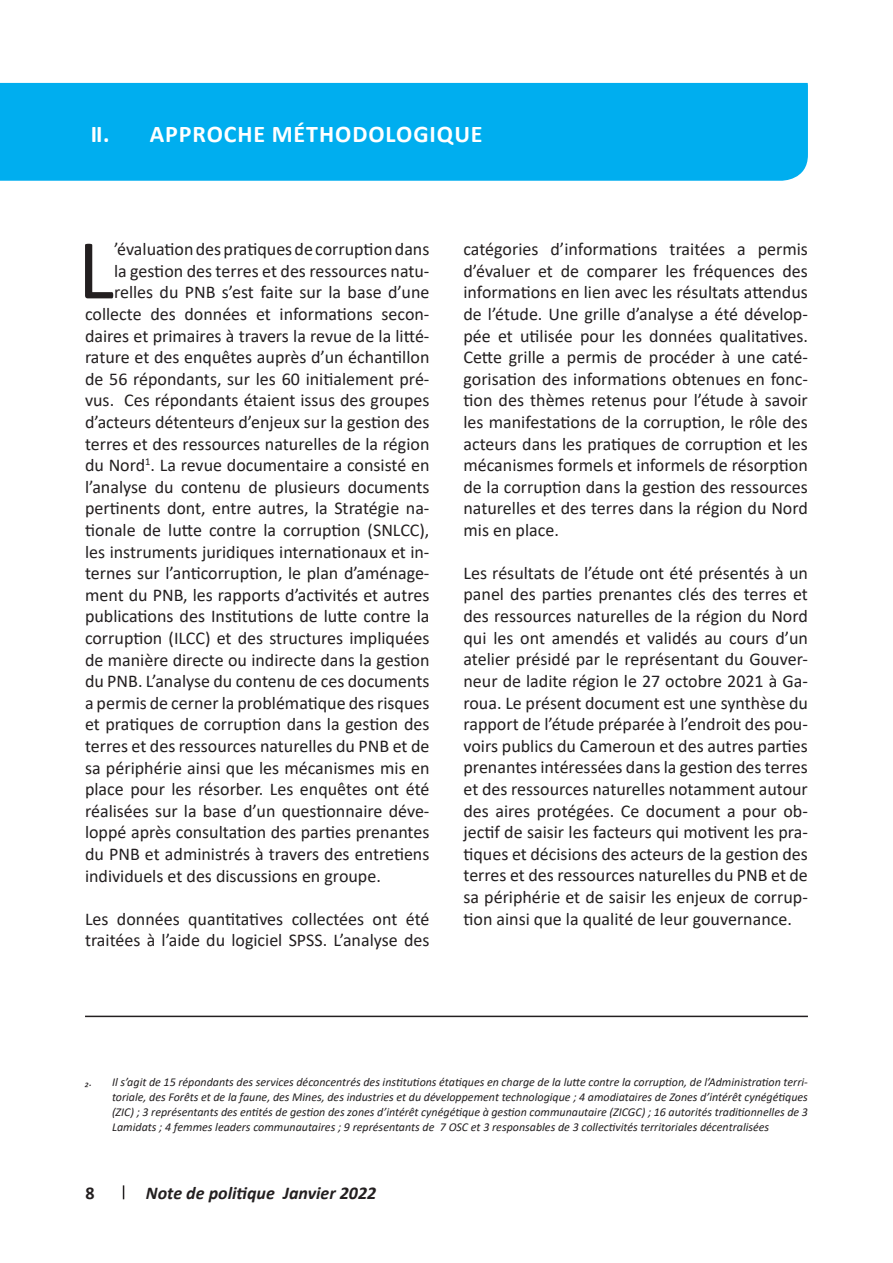
<style>
.page{position:relative;width:893px;height:1263px;background:#fff}
.page>*{position:absolute;margin:0;border:0;box-sizing:border-box;transform-origin:0 0}
.t1{font:86.1px "Calibri";color:#231f20}
.t2{font:700 24px "Calibri";letter-spacing:.04em;color:#fff}
.t3{font:18px/21.6px "Calibri";color:#231f20;text-align:justify}
.t4{font:italic 700 18px "Calibri";color:#231f20}
.t5{font:700 18px "Calibri";color:#231f20}
.t6{font:italic 12px/15px "Calibri";color:#231f20;text-align:justify}
</style>
<div class="page">
<svg style="left:123px;top:1185px;width:1px;height:14px"></svg>
<div style="left:0;top:83px;width:808px;height:98px;background:#00aeef"></div>
<hr style="left:85px;top:1016px;width:723px;height:1px;background:#231f20">
<h2 class="t2" style="left:91px;top:117px;width:393px">II. APPROCHE MÉTHODOLOGIQUE</h2>
<h1 class="t1" style="left:78px;top:210px;width:38px">L</h1>
<p class="t3" style="left:114px;top:238px;width:317px">’évaluation des pratiques de corruption dans</p>
<p class="t3" style="left:114px;top:260px;width:317px">la gestion des terres et des ressources natu-</p>
<p class="t3" style="left:114px;top:281px;width:317px">relles du PNB s’est faite sur la base d’une</p>
<p class="t3" style="left:85px;top:303px;width:346px">collecte des données et informations secon-</p>
<p class="t3" style="left:85px;top:324px;width:346px">daires et primaires à travers la revue de la litté-</p>
<p class="t3" style="left:85px;top:346px;width:346px">rature et des enquêtes auprès d’un échantillon</p>
<p class="t3" style="left:85px;top:368px;width:346px">de 56 répondants, sur les 60 initialement pré-</p>
<p class="t3" style="left:85px;top:389px;width:346px">vus. Ces répondants étaient issus des groupes</p>
<p class="t3" style="left:85px;top:411px;width:346px">d’acteurs détenteurs d’enjeux sur la gestion des</p>
<p class="t3" style="left:85px;top:432px;width:346px">terres et des ressources naturelles de la région</p>
<p class="t3" style="left:85px;top:454px;width:346px">du Nord<sup>1</sup>. La revue documentaire a consisté en</p>
<p class="t3" style="left:85px;top:476px;width:346px">l’analyse du contenu de plusieurs documents</p>
<p class="t3" style="left:85px;top:497px;width:346px">pertinents dont, entre autres, la Stratégie na-</p>
<p class="t3" style="left:85px;top:519px;width:346px">tionale de lutte contre la corruption (SNLCC),</p>
<p class="t3" style="left:85px;top:540px;width:346px">les instruments juridiques internationaux et in-</p>
<p class="t3" style="left:85px;top:562px;width:346px">ternes sur l’anticorruption, le plan d’aménage-</p>
<p class="t3" style="left:85px;top:584px;width:346px">ment du PNB, les rapports d’activités et autres</p>
<p class="t3" style="left:85px;top:605px;width:346px">publications des Institutions de lutte contre la</p>
<p class="t3" style="left:85px;top:627px;width:346px">corruption (ILCC) et des structures impliquées</p>
<p class="t3" style="left:85px;top:648px;width:346px">de manière directe ou indirecte dans la gestion</p>
<p class="t3" style="left:85px;top:670px;width:346px">du PNB. L’analyse du contenu de ces documents</p>
<p class="t3" style="left:85px;top:692px;width:346px">a permis de cerner la problématique des risques</p>
<p class="t3" style="left:85px;top:713px;width:346px">et pratiques de corruption dans la gestion des</p>
<p class="t3" style="left:85px;top:735px;width:346px">terres et des ressources naturelles du PNB et de</p>
<p class="t3" style="left:85px;top:756px;width:346px">sa périphérie ainsi que les mécanismes mis en</p>
<p class="t3" style="left:85px;top:778px;width:346px">place pour les résorber. Les enquêtes ont été</p>
<p class="t3" style="left:85px;top:800px;width:346px">réalisées sur la base d’un questionnaire déve-</p>
<p class="t3" style="left:85px;top:821px;width:346px">loppé après consultation des parties prenantes</p>
<p class="t3" style="left:85px;top:843px;width:346px">du PNB et administrés à travers des entretiens</p>
<p class="t3" style="left:85px;top:864px;width:297px">individuels et des discussions en groupe.</p>
<p class="t3" style="left:85px;top:907px;width:346px">Les données quantitatives collectées ont été traitées à l’aide du logiciel SPSS. L’analyse des</p>
<p class="t3" style="left:463px;top:238px;width:346px">catégories d’informations traitées a permis d’évaluer et de comparer les fréquences des informations en lien avec les résultats attendus de l’étude. Une grille d’analyse a été dévelop&shy;pée et utilisée pour les données qualitatives.<br>Cette grille a permis de procéder à une caté&shy;gorisation des informations obtenues en fonc&shy;tion des thèmes retenus pour l’étude à savoir les manifestations de la corruption, le rôle des acteurs dans les pratiques de corruption et les mécanismes formels et informels de résorption de la corruption dans la gestion des ressources naturelles et des terres dans la région du Nord mis en place.</p>
<p class="t3" style="left:463px;top:562px;width:346px">Les résultats de l’étude ont été présentés à un panel des parties prenantes clés des terres et des ressources naturelles de la région du Nord qui les ont amendés et validés au cours d’un atelier présidé par le représentant du Gouver&shy;neur de ladite région le 27 octobre 2021 à Ga&shy;roua. Le présent document est une synthèse du rapport de l’étude préparée à l’endroit des pou&shy;voirs publics du Cameroun et des autres parties prenantes intéressées dans la gestion des terres et des ressources naturelles notamment autour des aires protégées. Ce document a pour ob&shy;jectif de saisir les facteurs qui motivent les pra&shy;tiques et décisions des acteurs de la gestion des terres et des ressources naturelles du PNB et de sa périphérie et de saisir les enjeux de corrup&shy;tion ainsi que la qualité de leur gouvernance.</p>
<p class="t6" style="left:112px;top:1074px;width:697px;text-indent:-27px">2. Il s’agit de 15 répondants des services déconcentrés des institutions étatiques en charge de la lutte contre la corruption, de l’Administration terri&shy;toriale, des Forêts et de la faune, des Mines, des industries et du développement technologique ; 4 amodiataires de Zones d’intérêt cynégétiques (ZIC) ; 3 représentants des entités de gestion des zones d’intérêt cynégétique à gestion communautaire (ZICGC) ; 16 autorités traditionnelles de 3<br>Lamidats ; 4 femmes leaders communautaires ; 9 représentants de 7 OSC et 3 responsables de 3 collectivités territoriales décentralisées</p>
<p class="t5" style="left:85px;top:1180px;width:11px">8</p>
<p class="t4" style="left:146px;top:1180px;width:232px">Note de politique Janvier 2022</p>
</div>
